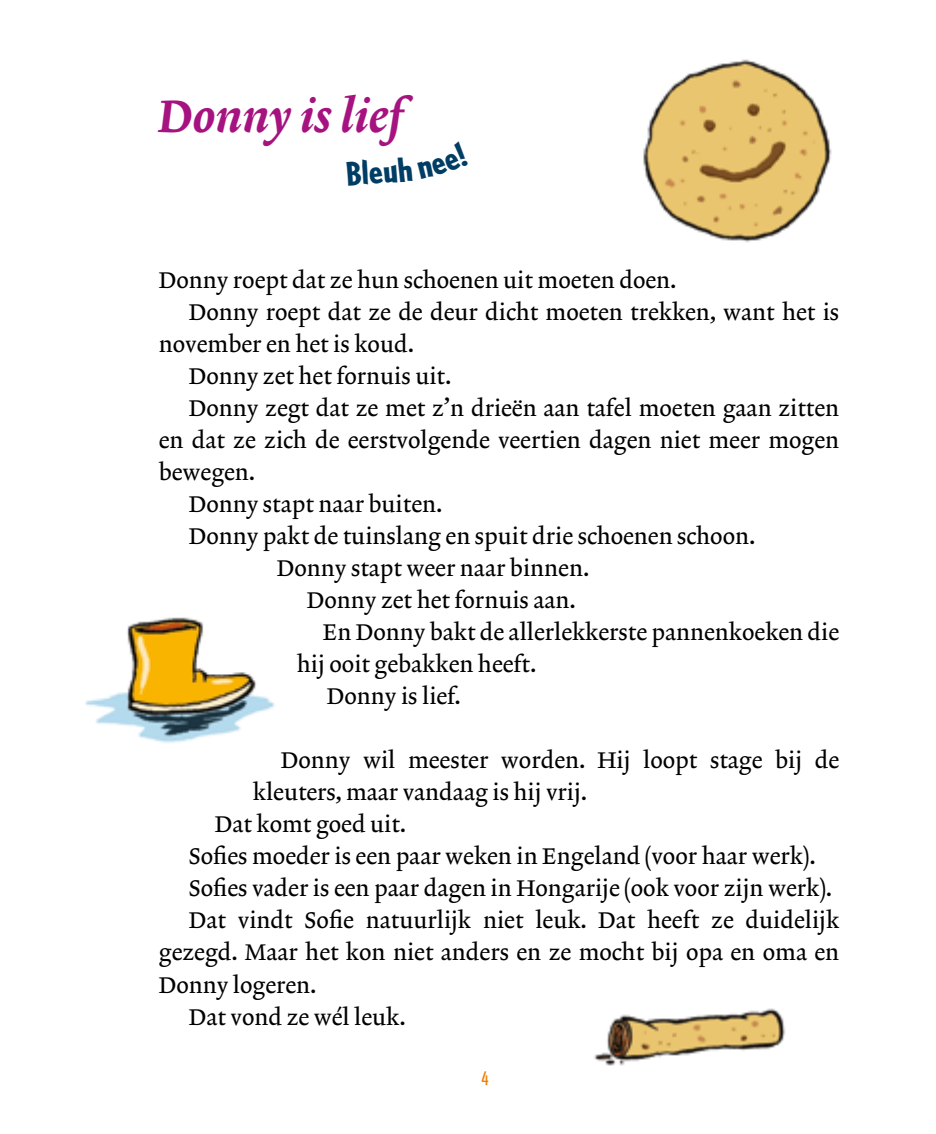
<style>
.page{position:relative;width:936px;height:1134px;background:#fff}
.page>*{position:absolute;margin:0;border:0;box-sizing:border-box;transform-origin:0 0}
.Hoofdstukkop_Lex_cf{font:500 46px "Lexicon No 2 Italic D";color:#a61380}
.t1{font:900 36px "Cafeteria";color:#003d65}
.Brood{font:23px/32px "Lexicon No 2 Roman A Txt";color:#000}
.Brood_niet_inspringe{font:23px/32px "Lexicon No 2 Roman A Txt";color:#000}
.t2{font:20px "Cafeteria";color:#ef7c00}
</style>
<div class="page">
<img style="left:643px;top:59px;width:189px;height:184px">
<img style="left:594px;top:1008px;width:192px;height:58px">
<img style="left:85px;top:617px;width:190px;height:126px">
<p class="Hoofdstukkop_Lex_cf" style="left:159px;top:89px;width:245px">Donny is lief</p>
<h2 class="t1" style="left:345px;top:153px;width:53px;rotate:-4deg">Bleu</h2>
<p class="Brood_niet_inspringe" style="left:159px;top:266px;width:519px">Donny roept dat ze hun schoenen uit moeten doen.</p>
<p class="Brood" style="left:159px;top:298px;width:682px;text-indent:30px">Donny roept dat ze de deur dicht moeten trekken, want het is november en het is koud.</p>
<p class="Brood" style="left:189px;top:362px;width:264px">Donny zet het fornuis uit.</p>
<p class="Brood" style="left:159px;top:394px;width:682px;text-align:justify;text-indent:30px">Donny zegt dat ze met z’n drieën aan tafel moeten gaan zitten en dat ze zich de eerstvolgende veertien dagen niet meer mogen bewegen.</p>
<p class="Brood" style="left:189px;top:490px;width:255px">Donny stapt naar buiten.</p>
<p class="Brood" style="left:189px;top:522px;width:568px">Donny pakt de tuinslang en spuit drie schoenen schoon.</p>
<p class="Brood" style="left:277px;top:554px;width:314px">Donny stapt weer naar binnen.</p>
<p class="Brood" style="left:307px;top:586px;width:270px">Donny zet het fornuis aan.</p>
<p class="Brood" style="left:297px;top:618px;width:544px;text-indent:26px">En Donny bakt de allerlekkerste pannenkoeken die hij ooit gebakken heeft.</p>
<p class="Brood" style="left:327px;top:682px;width:135px">Donny is lief.</p>
<p class="Brood_niet_inspringe" style="left:253px;top:746px;width:588px;text-indent:28px">Donny wil meester worden. Hij loopt stage bij de kleuters, maar vandaag is hij vrij.</p>
<p class="Brood" style="left:215px;top:810px;width:193px">Dat komt goed uit.</p>
<p class="Brood" style="left:189px;top:842px;width:628px">Sofies moeder is een paar weken in Engeland (voor haar werk).</p>
<p class="Brood" style="left:189px;top:874px;width:644px">Sofies vader is een paar dagen in Hongarije (ook voor zijn werk).</p>
<p class="Brood" style="left:159px;top:906px;width:682px;text-align:justify;text-indent:30px">Dat vindt Sofie natuurlijk niet leuk. Dat heeft ze duidelijk gezegd. Maar het kon niet anders en ze mocht bij opa en oma en Donny logeren.</p>
<p class="Brood" style="left:189px;top:1002px;width:218px">Dat vond ze wél leuk.</p>
<p class="t2" style="left:481px;top:1067px;width:9px">4</p>
</div>
